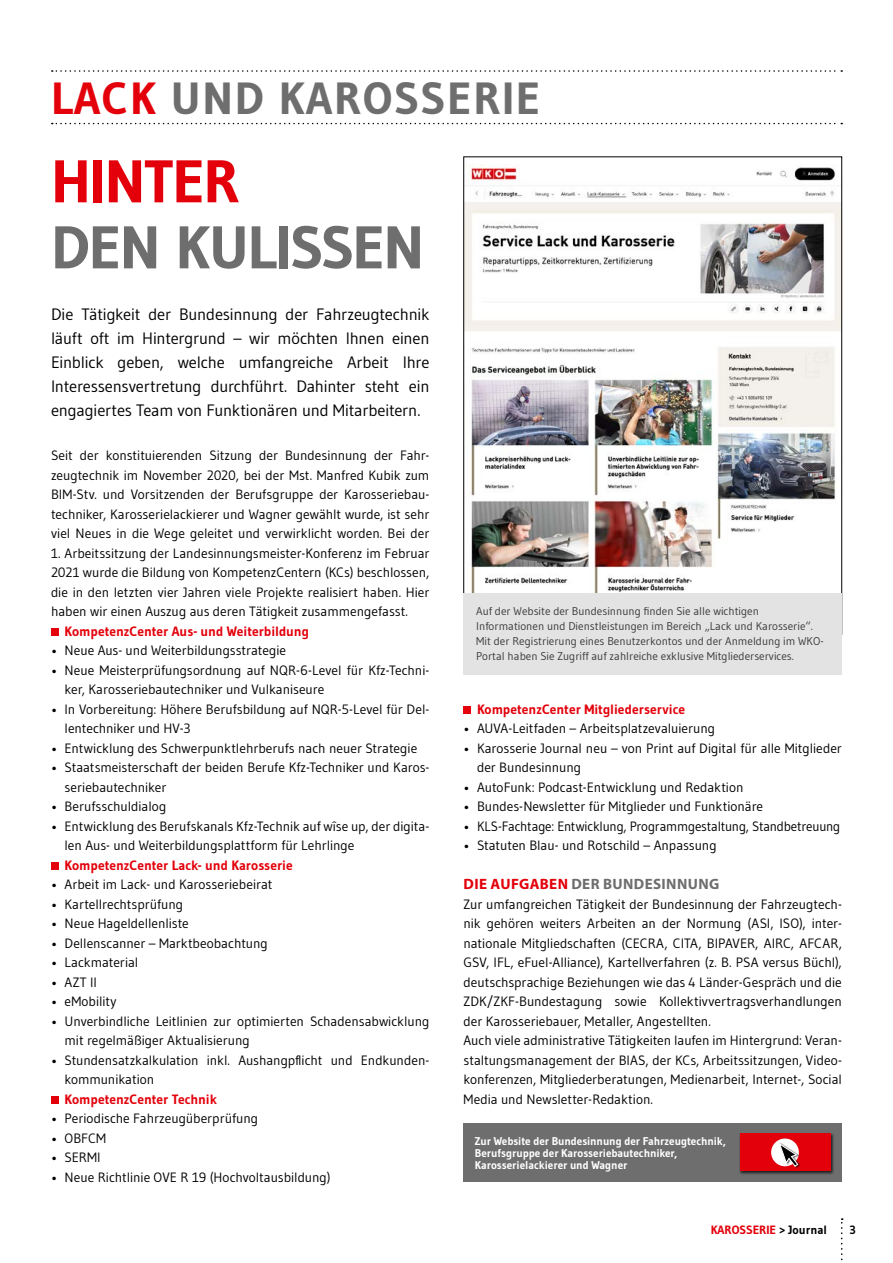
<style>
.page{position:relative;width:893px;height:1263px;background:#fff}
.page>*{position:absolute;margin:0;border:0;box-sizing:border-box;transform-origin:0 0}
.t1{font:700 60px/66px "Gudea";letter-spacing:-.025em;color:#6e6e6e}
.t2{font:700 45px "Gudea";letter-spacing:.04em;color:#6e6e6e}
.t3{font:16.5px/24px "Gudea";letter-spacing:-.01em;color:#000;text-align:justify}
.t4{font:700 15px "Myriad Pro";letter-spacing:.03em;color:#6e6e6e}
.t5{font:13.5px/19.5px "Gudea";letter-spacing:-.005em;color:#000}
.t6{font:700 13.5px "Gudea";color:#e3000b}
.t7{font:700 12px "Gudea";color:#e3000b}
.t8{font:700 12px "Gudea";color:#000}
.t9{font:11.25px/15px "Gudea";color:#3a3a39}
.t10{font:700 11.25px/12px "Gudea";letter-spacing:-.005em;color:#fff}
.s1{color:#e3000b}
.s2{color:#000}
</style>
<div class="page">
<svg style="left:841px;top:1218px;width:2px;height:43px"></svg>
<svg style="left:52px;top:70px;width:790px;height:2px"></svg>
<svg style="left:52px;top:123px;width:790px;height:1px"></svg>
<div style="left:51px;top:628px;width:8px;height:8px;background:#e3000b"></div>
<div style="left:51px;top:862px;width:8px;height:8px;background:#e3000b"></div>
<div style="left:51px;top:1096px;width:8px;height:8px;background:#e3000b"></div>
<div style="left:463px;top:706px;width:8px;height:8px;background:#e3000b"></div>
<img style="left:465px;top:164px;width:375px;height:429px">
<div style="left:463px;top:593px;width:379px;height:82px;background:#e3e3e3"></div>
<div style="left:463px;top:1123px;width:379px;height:58px;background:#6e6e6e"></div>
<div style="left:739px;top:1133px;width:96px;height:42px;background:#000;opacity:.75"></div>
<div style="left:740px;top:1133px;width:90px;height:38px;background:#e3000b"></div>
<div style="left:771px;top:1138px;width:28px;height:28px;background:#fff;border-radius:50%"></div>
<div style="left:779px;top:1142px;width:21px;height:27px;background:#000;opacity:.6"></div>
<svg style="left:778px;top:1141px;width:21px;height:27px"></svg>
<p class="t2" style="left:51px;top:71px;width:491px"><span class="s1">LACK</span> UND KAROSSERIE</p>
<p class="t1" style="left:51px;top:148px;width:375px"><span class="s1">HINTER<br></span>DEN KULISSEN</p>
<p class="t3" style="left:51px;top:302px;width:380px">Die Tätigkeit der Bundesinnung der Fahrzeugtechnik läuft oft im Hintergrund – wir möchten Ihnen einen Einblick geben, welche umfangreiche Arbeit Ihre Interessensvertretung durchführt. Dahinter steht ein engagiertes Team von Funktionären und Mitarbeitern.</p>
<p class="t5" style="left:51px;top:445px;width:380px;text-align:justify">Seit der konstituierenden Sitzung der Bundesinnung der Fahr&shy;zeugtechnik im November 2020, bei der Mst. Manfred Kubik zum BIM-Stv. und Vorsitzenden der Berufsgruppe der Karosseriebau&shy;techniker, Karosserielackierer und Wagner gewählt wurde, ist sehr viel Neues in die Wege geleitet und verwirklicht worden. Bei der</p>
<p class="t5" style="left:51px;top:543px;width:380px;text-align:justify">1. Arbeitssitzung der Landesinnungsmeister-Konferenz im Februar 2021 wurde die Bildung von KompetenzCentern (KCs) beschlossen, die in den letzten vier Jahren viele Projekte realisiert haben. Hier haben wir einen Auszug aus deren Tätigkeit zusammengefasst.</p>
<p class="t6" style="left:65px;top:623px;width:246px">KompetenzCenter Aus- und Weiterbildung</p>
<p class="t5" style="left:51px;top:640px;width:237px">• Neue Aus- und Weiterbildungsstrategie</p>
<p class="t5" style="left:65px;top:660px;width:366px;text-indent:-14px">• Neue Meisterprüfungsordnung auf NQR-6-Level für Kfz-Techni&shy;ker, Karosseriebautechniker und Vulkaniseure</p>
<p class="t5" style="left:65px;top:699px;width:366px;text-indent:-14px">• In Vorbereitung: Höhere Berufsbildung auf NQR-5-Level für Del&shy;lentechniker und HV-3</p>
<p class="t5" style="left:51px;top:738px;width:368px">• Entwicklung des Schwerpunktlehrberufs nach neuer Strategie</p>
<p class="t5" style="left:65px;top:757px;width:366px;text-indent:-14px">• Staatsmeisterschaft der beiden Berufe Kfz-Techniker und Karos&shy;seriebautechniker</p>
<p class="t5" style="left:51px;top:796px;width:117px">• Berufsschuldialog</p>
<p class="t5" style="left:65px;top:816px;width:366px;text-indent:-14px">• Entwicklung des Berufskanals Kfz-Technik auf wîse up, der digita&shy;len Aus- und Weiterbildungsplattform für Lehrlinge</p>
<p class="t6" style="left:65px;top:857px;width:230px">KompetenzCenter Lack- und Karosserie</p>
<p class="t5" style="left:51px;top:874px;width:223px">• Arbeit im Lack- und Karosseriebeirat</p>
<p class="t5" style="left:51px;top:894px;width:134px">• Kartellrechtsprüfung</p>
<p class="t5" style="left:51px;top:913px;width:139px">• Neue Hageldellenliste</p>
<p class="t5" style="left:51px;top:933px;width:218px">• Dellenscanner – Marktbeobachtung</p>
<p class="t5" style="left:51px;top:952px;width:89px">• Lackmaterial</p>
<p class="t5" style="left:51px;top:972px;width:47px">• AZT II</p>
<p class="t5" style="left:51px;top:991px;width:67px">• eMobility</p>
<p class="t5" style="left:65px;top:1011px;width:366px;text-indent:-14px">• Unverbindliche Leitlinien zur optimierten Schadensabwicklung mit regelmäßiger Aktualisierung</p>
<p class="t5" style="left:65px;top:1050px;width:366px;text-indent:-14px">• Stundensatzkalkulation inkl. Aushangpflicht und Endkunden&shy;kommunikation</p>
<p class="t6" style="left:65px;top:1091px;width:154px">KompetenzCenter Technik</p>
<p class="t5" style="left:51px;top:1108px;width:209px">• Periodische Fahrzeugüberprüfung</p>
<p class="t5" style="left:51px;top:1128px;width:57px">• OBFCM</p>
<p class="t5" style="left:51px;top:1147px;width:51px">• SERMI</p>
<p class="t5" style="left:51px;top:1167px;width:281px">• Neue Richtlinie OVE R 19 (Hochvoltausbildung)</p>
<p class="t9" style="left:476px;top:604px;width:349px">Auf der Website der Bundesinnung finden Sie alle wichtigen Informationen und Dienstleistungen im Bereich „Lack und Karosserie“.<br>Mit der Registrierung eines Benutzerkontos und der Anmeldung im WKO-Portal haben Sie Zugriff auf zahlreiche exklusive Mitgliederservices.</p>
<p class="t6" style="left:477px;top:701px;width:210px">KompetenzCenter Mitgliederservice</p>
<p class="t5" style="left:463px;top:718px;width:253px">• AUVA-Leitfaden – Arbeitsplatzevaluierung</p>
<p class="t5" style="left:477px;top:738px;width:366px;text-indent:-14px">• Karosserie Journal neu – von Print auf Digital für alle Mitglieder der Bundesinnung</p>
<p class="t5" style="left:463px;top:777px;width:282px">• AutoFunk: Podcast-Entwicklung und Redaktion</p>
<p class="t5" style="left:463px;top:796px;width:301px">• Bundes-Newsletter für Mitglieder und Funktionäre</p>
<p class="t5" style="left:463px;top:816px;width:378px">• KLS-Fachtage: Entwicklung, Programmgestaltung, Standbetreuung</p>
<p class="t5" style="left:463px;top:835px;width:255px">• Statuten Blau- und Rotschild – Anpassung</p>
<p class="t4" style="left:464px;top:874px;width:257px"><span class="s1">DIE AUFGABEN</span> DER BUNDESINNUNG</p>
<p class="t5" style="left:463px;top:894px;width:380px;text-align:justify">Zur umfangreichen Tätigkeit der Bundesinnung der Fahrzeugtech&shy;nik gehören weiters Arbeiten an der Normung (ASI, ISO), inter&shy;nationale Mitgliedschaften (CECRA, CITA, BIPAVER, AIRC, AFCAR, GSV, IFL, eFuel-Alliance), Kartellverfahren (z. B. PSA versus Büchl), deutschsprachige Beziehungen wie das 4 Länder-Gespräch und die ZDK/ZKF-Bundestagung sowie Kollektivvertragsverhandlungen der Karosseriebauer, Metaller, Angestellten.</p>
<p class="t5" style="left:463px;top:1030px;width:380px;text-align:justify">Auch viele administrative Tätigkeiten laufen im Hintergrund: Veran&shy;staltungsmanagement der BIAS, der KCs, Arbeitssitzungen, Video&shy;konferenzen, Mitgliederberatungen, Medienarbeit, Internet-, Social Media und Newsletter-Redaktion.</p>
<p class="t10" style="left:475px;top:1135px;width:252px">Zur Website der Bundesinnung der Fahrzeugtechnik,<br>Berufsgruppe der Karosseriebautechniker,<br>Karosserielackierer und Wagner</p>
<p class="t7" style="left:711px;top:1222px;width:118px">KAROSSERIE <span class="s2">&gt; Journal</span></p>
<p class="t8" style="left:849px;top:1222px;width:8px">3</p>
</div>
